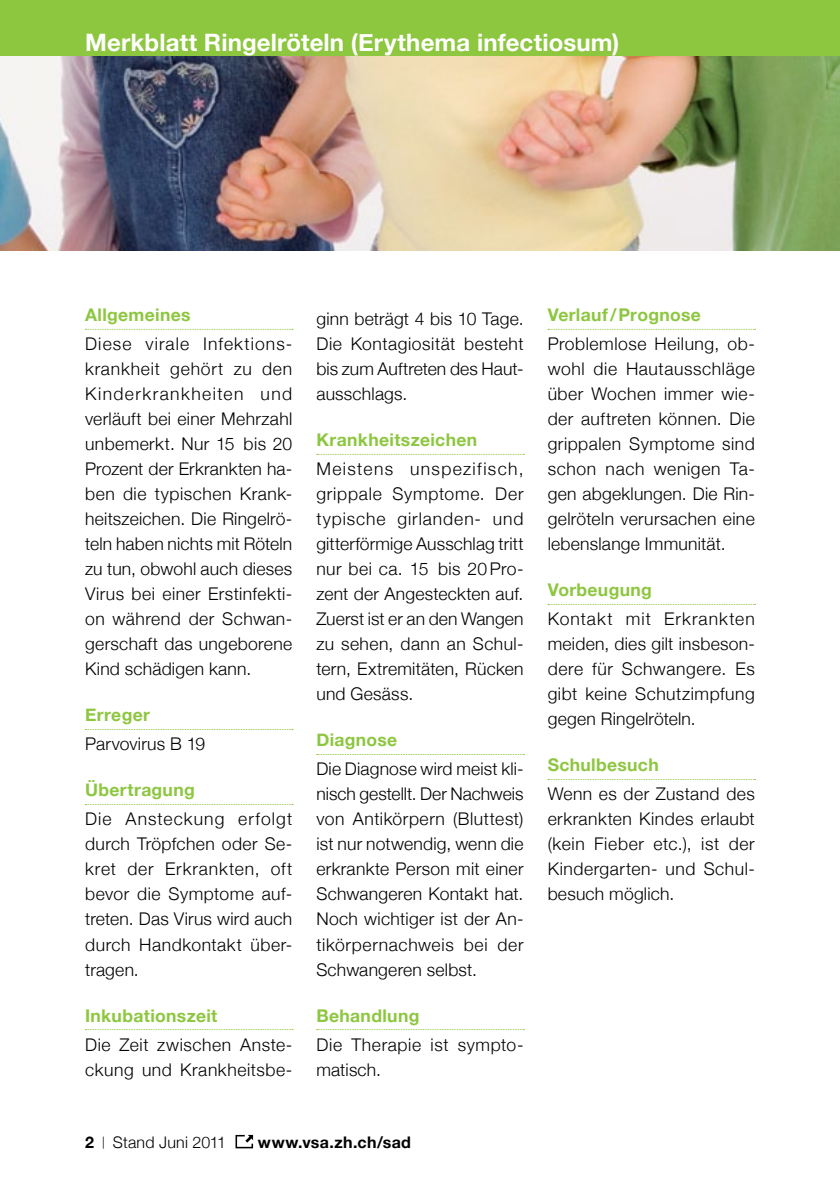
<style>
.page{position:relative;width:840px;height:1191px;background:#fff}
.page>*{position:absolute;margin:0;border:0;box-sizing:border-box;transform-origin:0 0}
.t1{font:700 24px "Helvetica Neue";letter-spacing:.005em;color:#fff}
.t2{font:300 17.6px/25px "Helvetica Neue";letter-spacing:.02em;color:#000;text-align:justify}
.t3{font:700 17.6px "Helvetica Neue";letter-spacing:.02em;color:#8dc63f}
.t4{font:700 16px "Helvetica Neue";letter-spacing:.025em;color:#000}
.t5{font:300 16px "Helvetica Neue";letter-spacing:.015em;color:#000}
.s1{font-weight:700}
.s2{font-size:12px}
</style>
<div class="page">
<div style="left:0;top:0;width:839px;height:57px;background:#8dc63f"></div>
<svg style="left:85px;top:329px;width:208px;height:1px"></svg>
<svg style="left:85px;top:729px;width:208px;height:1px"></svg>
<svg style="left:85px;top:804px;width:208px;height:1px"></svg>
<svg style="left:85px;top:1029px;width:208px;height:1px"></svg>
<svg style="left:316px;top:454px;width:208px;height:1px"></svg>
<svg style="left:316px;top:754px;width:208px;height:1px"></svg>
<svg style="left:316px;top:1029px;width:208px;height:1px"></svg>
<svg style="left:547px;top:329px;width:208px;height:1px"></svg>
<svg style="left:547px;top:604px;width:208px;height:1px"></svg>
<svg style="left:547px;top:779px;width:208px;height:1px"></svg>
<img style="left:0;top:57px;width:839px;height:193px">
<svg style="left:235px;top:1135px;width:18px;height:13px"></svg>
<h1 class="t1" style="left:85px;top:27px;width:535px">Merkblatt Ringelröteln (Erythema infectiosum)</h1>
<p class="t3" style="left:85px;top:304px;width:107px">Allgemeines</p>
<p class="t2" style="left:85px;top:331px;width:208px">Diese virale Infektions&shy;krankheit gehört zu den Kinderkrankheiten und verläuft bei einer Mehrzahl unbemerkt. Nur 15 bis 20<br>Prozent der Erkrankten ha&shy;ben die typischen Krank&shy;heitszeichen. Die Ringelrö&shy;teln haben nichts mit Röteln zu tun, obwohl auch dieses Virus bei einer Erstinfekti&shy;on während der Schwan&shy;gerschaft das ungeborene Kind schädigen kann.</p>
<p class="t3" style="left:85px;top:704px;width:66px">Erreger</p>
<p class="t2" style="left:85px;top:731px;width:121px">Parvovirus B 19</p>
<p class="t3" style="left:85px;top:779px;width:111px">Übertragung</p>
<p class="t2" style="left:85px;top:806px;width:208px">Die Ansteckung erfolgt durch Tröpfchen oder Se&shy;kret der Erkrankten, oft bevor die Symptome auf&shy;treten. Das Virus wird auch durch Handkontakt über&shy;tragen.</p>
<p class="t3" style="left:85px;top:1004px;width:134px">Inkubationszeit</p>
<p class="t2" style="left:85px;top:1031px;width:208px">Die Zeit zwischen Anste&shy;ckung und Krankheitsbe-</p>
<p class="t2" style="left:316px;top:306px;width:208px">ginn beträgt 4 bis 10 Tage.<br>Die Kontagiosität besteht bis zum Auftreten des Haut&shy;ausschlags.</p>
<p class="t3" style="left:316px;top:429px;width:162px">Krankheitszeichen</p>
<p class="t2" style="left:316px;top:456px;width:208px">Meistens unspezifisch, grippale Symptome. Der typische girlanden- und gitterförmige Ausschlag tritt nur bei ca. 15 bis 20Pro&shy;zent der Angesteckten auf.<br>Zuerst ist er an den Wangen zu sehen, dann an Schul&shy;tern, Extremitäten, Rücken und Gesäss.</p>
<p class="t3" style="left:316px;top:729px;width:82px">Diagnose</p>
<p class="t2" style="left:316px;top:756px;width:208px">Die Diagnose wird meist kli&shy;nisch gestellt. Der Nachweis von Antikörpern (Bluttest) ist nur notwendig, wenn die erkrankte Person mit einer Schwangeren Kontakt hat.<br>Noch wichtiger ist der An&shy;tikörpernachweis bei der Schwangeren selbst.</p>
<p class="t3" style="left:316px;top:1004px;width:104px">Behandlung</p>
<p class="t2" style="left:316px;top:1031px;width:206px">Die Therapie ist sympto&shy;matisch.</p>
<p class="t5" style="left:85px;top:1132px;width:142px"><span class="s1">2</span> <span class="s2">|</span> Stand Juni 2011</p>
<p class="t4" style="left:258px;top:1132px;width:154px">www.vsa.zh.ch/sad</p>
<p class="t3" style="left:547px;top:304px;width:154px">Verlauf/Prognose</p>
<p class="t2" style="left:547px;top:331px;width:208px">Problemlose Heilung, ob&shy;wohl die Hautausschläge über Wochen immer wie&shy;der auftreten können. Die grippalen Symptome sind schon nach wenigen Ta&shy;gen abgeklungen. Die Rin&shy;gelröteln verursachen eine lebenslange Immunität.</p>
<p class="t3" style="left:547px;top:579px;width:106px">Vorbeugung</p>
<p class="t2" style="left:547px;top:606px;width:208px">Kontakt mit Erkrankten meiden, dies gilt insbeson&shy;dere für Schwangere. Es gibt keine Schutzimpfung gegen Ringelröteln.</p>
<p class="t3" style="left:547px;top:754px;width:112px">Schulbesuch</p>
<p class="t2" style="left:547px;top:781px;width:208px">Wenn es der Zustand des erkrankten Kindes erlaubt (kein Fieber etc.), ist der Kindergarten- und Schul&shy;besuch möglich.</p>
</div>
